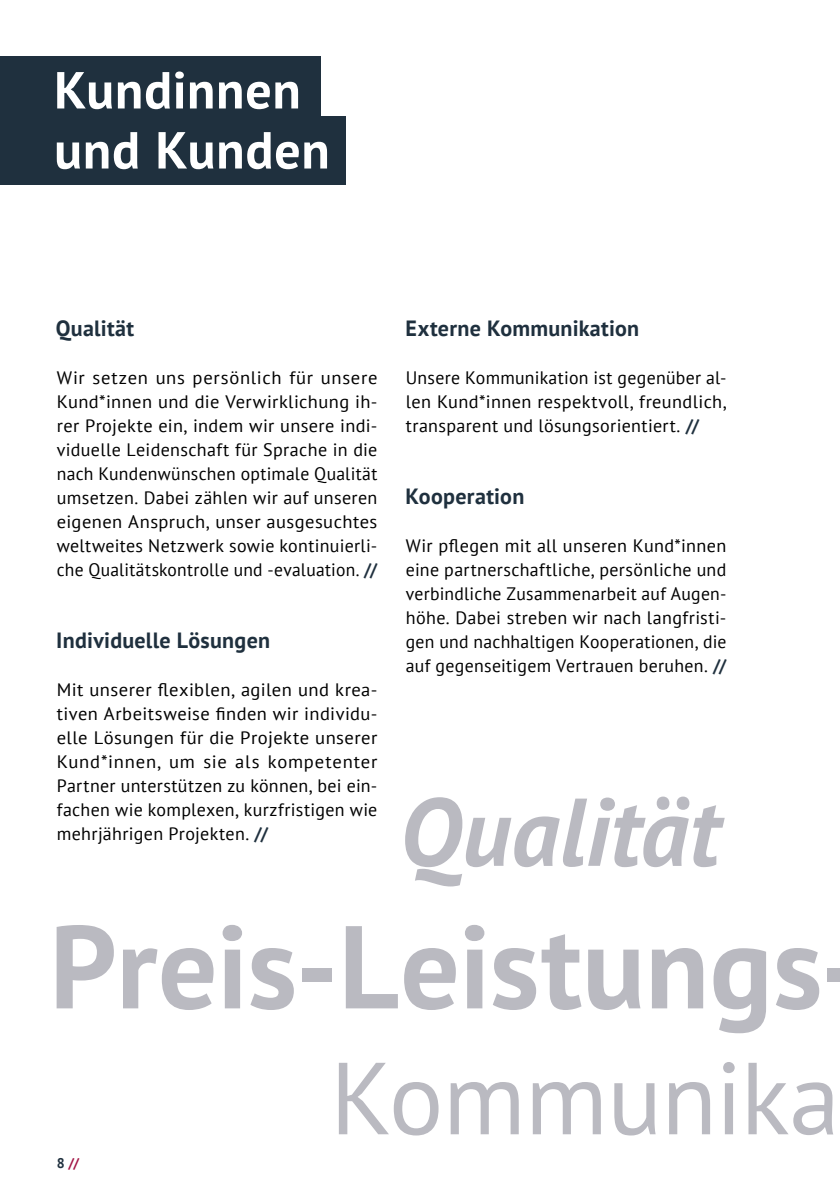
<style>
.page{position:relative;width:840px;height:1191px;background:#fff}
.page>*{position:absolute;margin:0;border:0;box-sizing:border-box;transform-origin:0 0}
.t1{font:700 117.4px "PT Sans";color:#babac1}
.t2{font:102px "PT Sans";letter-spacing:-.01em;color:#babac1}
.t3{font:italic 700 96px "PT Sans";color:#babac1}
.t4{font:700 52px/60px "PT Sans";letter-spacing:.015em;color:#fff}
.t5{font:700 22px "PT Sans";letter-spacing:.01em;color:#1f303e}
.t6{font:18px/24px "PT Sans";letter-spacing:.02em;color:#000;text-align:justify}
.t7{font:700 14px "PT Sans";color:#a31646}
.s1{font-weight:700;color:#1f303e}
.s2{color:#1f303e}
</style>
<div class="page">
<div style="left:0;top:57px;width:320px;height:75px;background:#1f303e"></div>
<div style="left:0;top:116px;width:345px;height:68px;background:#1f303e"></div>
<h3 class="t4" style="left:54px;top:59px;width:277px">Kundinnen und Kunden</h3>
<p class="t5" style="left:56px;top:314px;width:80px">Qualität</p>
<p class="t6" style="left:57px;top:365px;width:322px">Wir setzen uns persönlich für unsere Kund*innen und die Verwirklichung ih&shy;rer Projekte ein, indem wir unsere indi&shy;viduelle Leidenschaft für Sprache in die nach Kundenwünschen optimale Qualität umsetzen. Dabei zählen wir auf unseren eigenen Anspruch, unser ausgesuchtes weltweites Netzwerk sowie kontinuierli&shy;che Qualitätskontrolle und -evaluation. <span class="s1">//</span></p>
<p class="t5" style="left:56px;top:626px;width:215px">Individuelle Lösungen</p>
<p class="t6" style="left:57px;top:677px;width:322px">Mit unserer flexiblen, agilen und krea&shy;tiven Arbeitsweise finden wir individu&shy;elle Lösungen für die Projekte unserer Kund*innen, um sie als kompetenter Partner unterstützen zu können, bei ein&shy;fachen wie komplexen, kurzfristigen wie mehrjährigen Projekten. <span class="s1">//</span></p>
<p class="t5" style="left:405px;top:314px;width:235px">Externe Kommunikation</p>
<p class="t6" style="left:405px;top:365px;width:322px">Unsere Kommunikation ist gegenüber al&shy;len Kund*innen respektvoll, freundlich, transparent und lösungsorientiert. <span class="s1">//</span></p>
<p class="t5" style="left:405px;top:482px;width:120px">Kooperation</p>
<p class="t6" style="left:405px;top:533px;width:322px">Wir pflegen mit all unseren Kund*innen eine partnerschaftliche, persönliche und verbindliche Zusammenarbeit auf Augen&shy;höhe. Dabei streben wir nach langfristi&shy;gen und nachhaltigen Kooperationen, die auf gegenseitigem Vertrauen beruhen. <span class="s1">//</span></p>
<h3 class="t3" style="left:399px;top:768px;width:322px">Qualität</h3>
<h1 class="t1" style="left:50px;top:889px;width:774px">Preis-Leistungs</h1>
<p class="t7" style="left:57px;top:1153px;width:24px"><span class="s2">8</span> //</p>
<h2 class="t2" style="left:330px;top:1032px;width:511px">Kommunika</h2>
</div>
